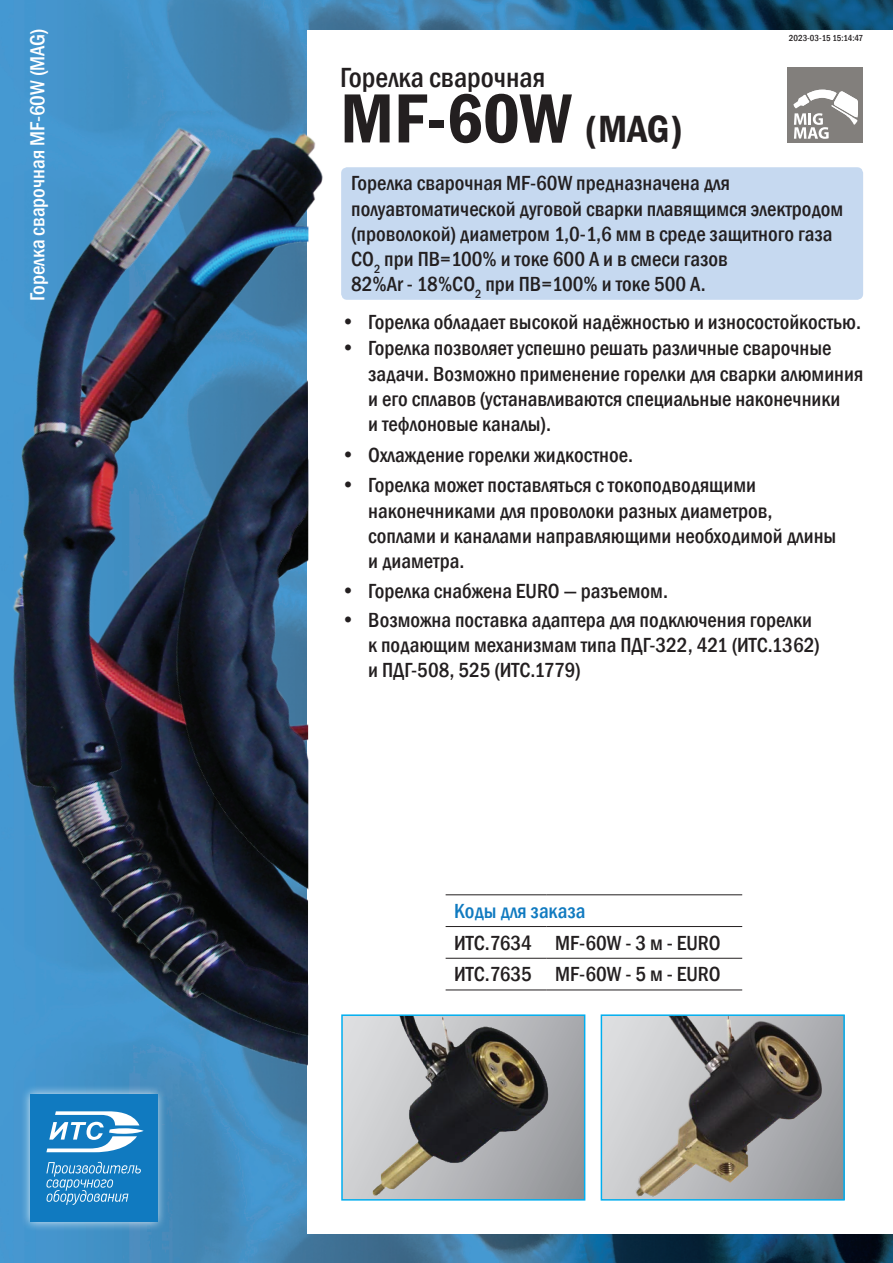
<style>
.page{position:relative;width:893px;height:1263px;background:#fff}
.page>*{position:absolute;margin:0;border:0;box-sizing:border-box;transform-origin:0 0}
.t1{font:600 condensed 72px "Franklin Gothic";color:#231f20}
.t2{font:500 condensed 28.5px "Franklin Gothic";color:#231f20}
.t3{font:500 condensed 21px/25.2px "Franklin Gothic";color:#231f20}
.t4{font:500 condensed 21px "Franklin Gothic";color:#fff}
.t5{font:500 condensed 21px "Franklin Gothic";color:#107ac0}
.t6{font:500 condensed 9px "Franklin Gothic";letter-spacing:-.01em;color:#231f20}
.s1{font-size:39px}
</style>
<div class="page">
<img style="left:0;top:0;width:893px;height:1263px">
<div style="left:308px;top:30px;width:585px;height:1203px;background:#fff"></div>
<div style="left:341px;top:167px;width:522px;height:133px;background:#c6d9f0;border-radius:6px"></div>
<div style="left:788px;top:67px;width:75px;height:75px;background:#827f7c"></div>
<svg style="left:793px;top:90px;width:65px;height:49px"></svg>
<svg style="left:344px;top:1017px;width:238px;height:180px;background:#babcbe"></svg>
<img style="left:363px;top:1017px;width:202px;height:180px">
<div style="left:341px;top:1014px;width:244px;height:186px;border:2px solid #00aeef"></div>
<svg style="left:604px;top:1017px;width:238px;height:180px;background:#c0c1c4"></svg>
<img style="left:631px;top:1017px;width:196px;height:180px">
<div style="left:601px;top:1014px;width:244px;height:186px;border:2px solid #00aeef"></div>
<div style="left:20px;top:1084px;width:153px;height:154px;background:#fff;opacity:.75"></div>
<div style="left:30px;top:1094px;width:127px;height:128px;background:#107ac0"></div>
<img style="left:0;top:6px;width:308px;height:1207px">
<hr style="left:446px;top:958px;width:101px;height:1px;background:#231f20">
<hr style="left:547px;top:958px;width:195px;height:1px;background:#231f20">
<hr style="left:446px;top:989px;width:101px;height:1px;background:#231f20">
<hr style="left:547px;top:989px;width:195px;height:1px;background:#231f20">
<hr style="left:446px;top:894px;width:101px;height:1px;background:#231f20">
<hr style="left:547px;top:894px;width:195px;height:1px;background:#231f20">
<hr style="left:446px;top:926px;width:101px;height:1px;background:#231f20">
<hr style="left:547px;top:926px;width:195px;height:1px;background:#231f20">
<p class="t4" style="left:24px;top:301px;width:274px;rotate:-90deg">Горелка сварочная MF-60W (MAG)</p>
<h2 class="t2" style="left:340px;top:59px;width:207px">Горелка сварочная</h2>
<h1 class="t1" style="left:340px;top:70px;width:344px">MF-60W <span class="s1">(MAG)</span></h1>
<p class="t6" style="left:789px;top:32px;width:76px">2023-03-15 15:14:47</p>
<p class="t3" style="left:351px;top:171px;width:494px">Горелка сварочная MF-60W предназначена для полуавтоматической дуговой сварки плавящимся электродом (проволокой) диаметром 1,0-1,6 мм в среде защитного газа СО<sub>2</sub> при ПВ=100% и токе 600 А и в смеси газов<br>82%Ar - 18%CO<sub>2</sub> при ПВ=100% и токе 500 А.</p>
<p class="t3" style="left:341px;top:310px;width:521px">• Горелка обладает высокой надёжностью и износостойкостью.</p>
<p class="t3" style="left:368px;top:336px;width:496px;text-indent:-27px">• Горелка позволяет успешно решать различные сварочные задачи. Возможно применение горелки для сварки алюминия и его сплавов (устанавливаются специальные наконечники<br>и тефлоновые каналы).</p>
<p class="t3" style="left:341px;top:442px;width:293px">• Охлаждение горелки жидкостное.</p>
<p class="t3" style="left:368px;top:473px;width:470px;text-indent:-27px">• Горелка может поставляться с токоподводящими наконечниками для проволоки разных диаметров, соплами и каналами направляющими необходимой длины и диаметра.</p>
<p class="t3" style="left:341px;top:578px;width:328px">• Горелка снабжена EURO — разъемом.</p>
<p class="t3" style="left:368px;top:607px;width:453px;text-indent:-27px">• Возможна поставка адаптера для подключения горелки к подающим механизмам типа ПДГ-322, 421 (ИТС.1362) и ПДГ-508, 525 (ИТС.1779)</p>
<p class="t5" style="left:454px;top:897px;width:133px">Коды для заказа</p>
<p class="t3" style="left:454px;top:927px;width:268px;line-height:31.7px">ИТС.7634 MF-60W - 3 м - EURO<br>ИТС.7635 MF-60W - 5 м - EURO</p>
</div>
